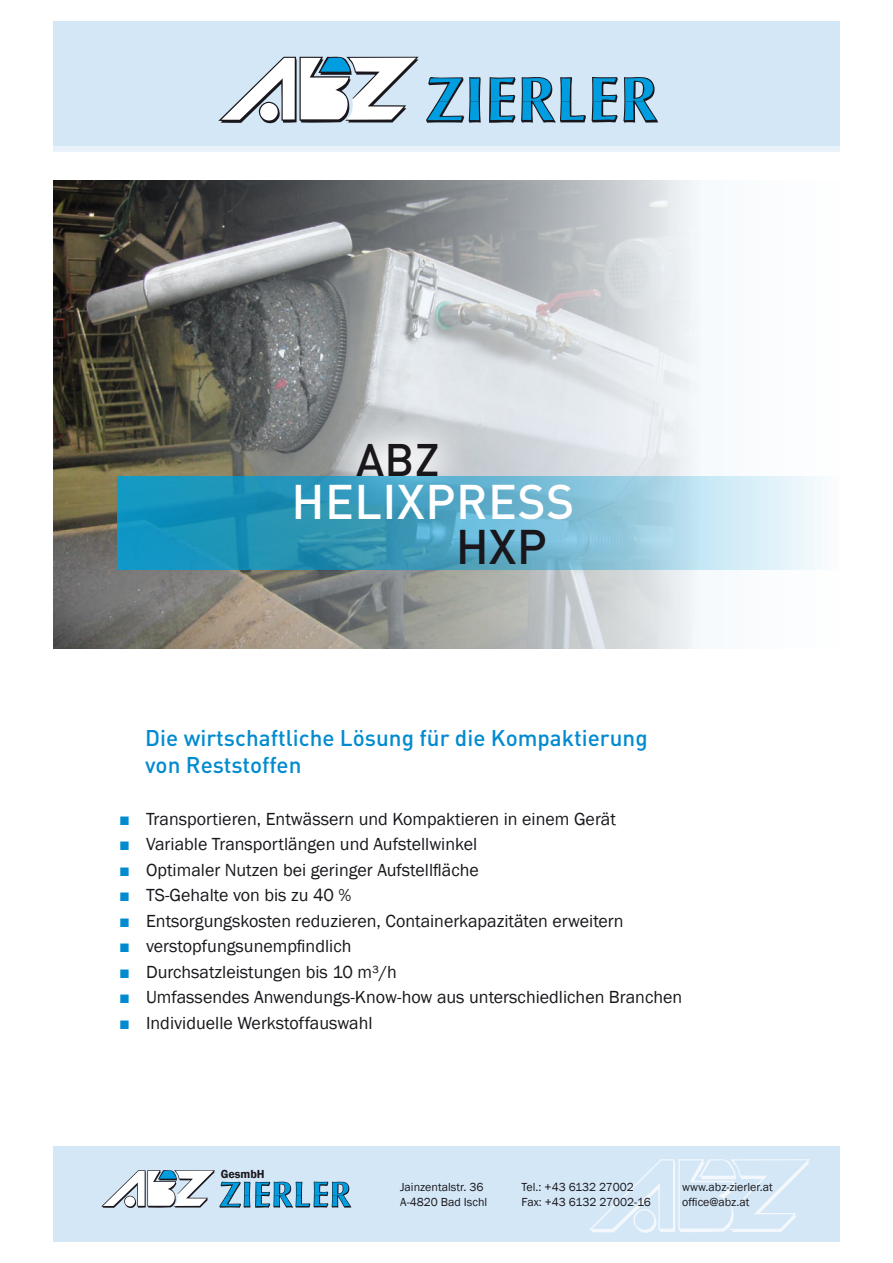
<style>
.page{position:relative;width:893px;height:1263px;background:#fff}
.page>*{position:absolute;margin:0;border:0;box-sizing:border-box;transform-origin:0 0}
.t1{font:500 48px "DINOT";letter-spacing:.01em;color:#fff}
.t2{font:500 48px "DINOT";color:#1a171c}
.t3{font:500 45px "DINOT";color:#1a171c}
.t4{font:500 22.5px/27px "DINOT";color:#008bd0}
.t5{font:18px "Franklin Gothic";color:#1a171c}
.t6{font:12px "Franklin Gothic";color:#1a171c}
.t7{font:600 12px "Franklin Gothic";color:#1a171c}
.s1{color:#008bd0}
</style>
<div class="page">
<div style="left:54px;top:180px;width:785px;height:468px;background:#fafcfd"></div>
<img style="left:53px;top:180px;width:637px;height:468px">
<svg style="left:314px;top:401px;width:156px;height:75px;background:#c3c6c8"></svg>
<svg style="left:700px;top:476px;width:109px;height:94px;background:#d9eff8"></svg>
<div style="left:53px;top:21px;width:787px;height:130px;background:#d4e7f6"></div>
<div style="left:53px;top:146px;width:787px;height:6px;background:#e9f2fa"></div>
<svg style="left:426px;top:77px;width:232px;height:46px"></svg>
<svg style="left:218px;top:56px;width:200px;height:68px"></svg>
<img style="left:117px;top:476px;width:583px;height:94px">
<div style="left:53px;top:1146px;width:787px;height:96px;background:#d4e7f6"></div>
<svg style="left:589px;top:1159px;width:221px;height:74px"></svg>
<svg style="left:101px;top:1170px;width:250px;height:38px"></svg>
<h2 class="t3" style="left:356px;top:429px;width:85px">ABZ</h2>
<h1 class="t1" style="left:292px;top:469px;width:284px">Helixpress</h1>
<h1 class="t2" style="left:456px;top:514px;width:62px">HXP</h1>
<p class="t4" style="left:145px;top:723px;width:504px">Die wirtschaftliche Lösung für die Kompaktierung von Reststoffen</p>
<p class="t5" style="left:119px;top:807px;width:498px"><span class="s1">■</span> Transportieren, Entwässern und Kompaktieren in einem Gerät</p>
<p class="t5" style="left:119px;top:833px;width:360px"><span class="s1">■</span> Variable Transportlängen und Aufstellwinkel</p>
<p class="t5" style="left:119px;top:858px;width:361px"><span class="s1">■</span> Optimaler Nutzen bei geringer Aufstellfläche</p>
<p class="t5" style="left:119px;top:884px;width:234px"><span class="s1">■</span> TS-Gehalte von bis zu 40 %</p>
<p class="t5" style="left:119px;top:909px;width:506px"><span class="s1">■</span> Entsorgungskosten reduzieren, Containerkapazitäten erweitern</p>
<p class="t5" style="left:119px;top:935px;width:234px"><span class="s1">■</span> verstopfungsunempfindlich</p>
<p class="t5" style="left:119px;top:960px;width:279px"><span class="s1">■</span> Durchsatzleistungen bis 10 m³/h</p>
<p class="t5" style="left:119px;top:986px;width:565px"><span class="s1">■</span> Umfassendes Anwendungs-Know-how aus unterschiedlichen Branchen</p>
<p class="t5" style="left:119px;top:1011px;width:255px"><span class="s1">■</span> Individuelle Werkstoffauswahl</p>
<p class="t7" style="left:221px;top:1167px;width:45px">GesmbH</p>
<p class="t6" style="left:400px;top:1180px;width:85px">Jainzentalstr. 36</p>
<p class="t6" style="left:522px;top:1180px;width:114px">Tel.: +43 6132 27002</p>
<p class="t6" style="left:682px;top:1180px;width:92px">www.abz-zierler.at</p>
<p class="t6" style="left:400px;top:1194px;width:89px">A-4820 Bad Ischl</p>
<p class="t6" style="left:522px;top:1194px;width:131px">Fax: +43 6132 27002-16</p>
<p class="t6" style="left:682px;top:1194px;width:69px">office@abz.at</p>
</div>
